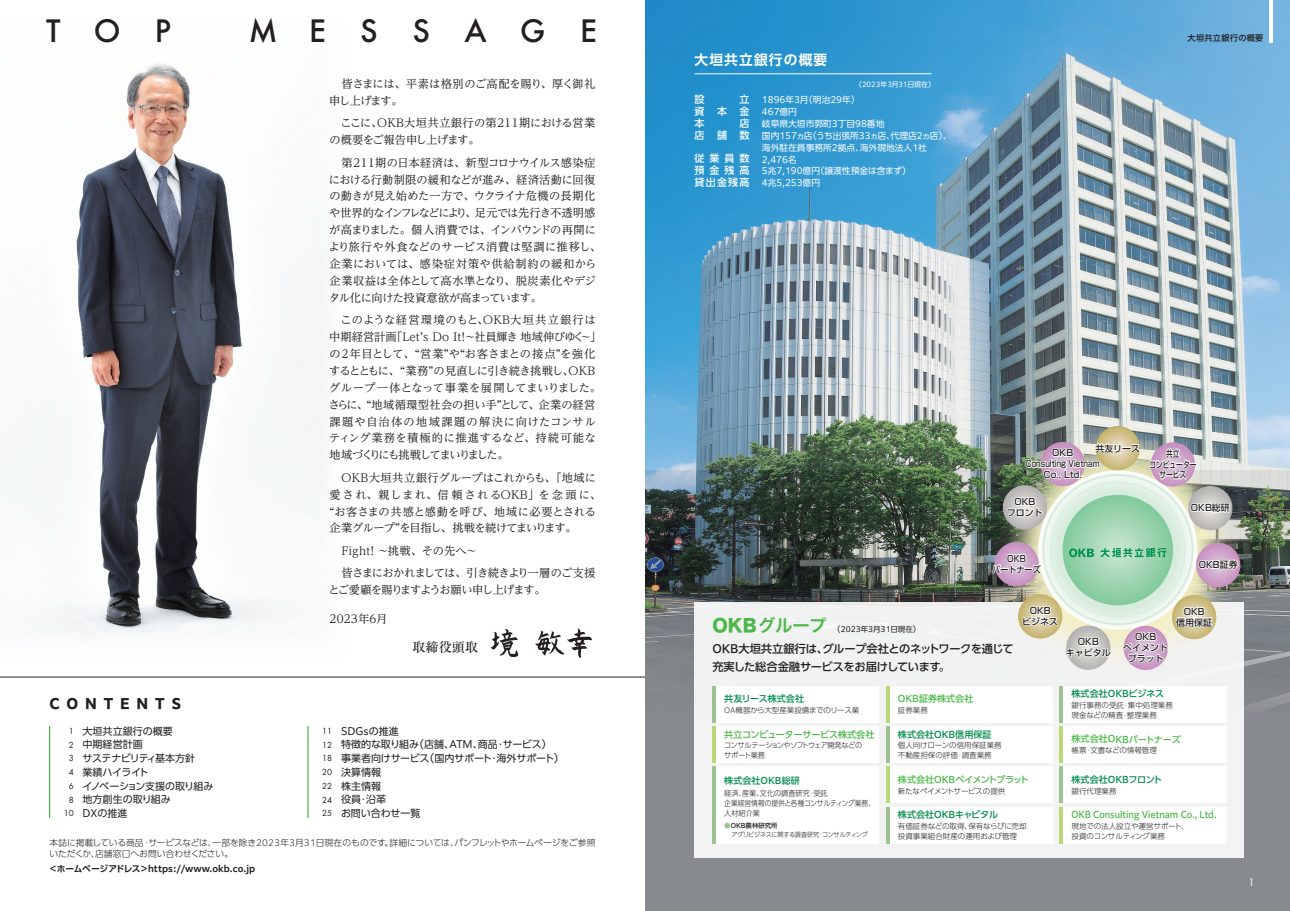
<style>
.page{position:relative;width:1290px;height:911px;background:#fff}
.page>*{position:absolute;margin:0;border:0;box-sizing:border-box;transform-origin:0 0}
.t1{font:500 30px "Futura";letter-spacing:1.14em;color:#231f20}
.t2{font:17.5px "Hira Kaku Std W6";color:#4cb848}
.t3{font:700 13.75px "PUD Shin Go Pr 6 N De";letter-spacing:.08em;color:#fff}
.t4{font:700 13.75px "PUD Shin Go Pr 6 N";letter-spacing:.5em;color:#231f20}
.t5{font:500 13.12px "Ryumin Pro";color:#231f20}
.t6{font:11.25px/16.9px "UD Reimin Pr 6 N";letter-spacing:-.015em;color:#231f20}
.t7{font:11.25px/16.9px "UD Reimin Pr 6 N";letter-spacing:.005em;color:#231f20}
.t8{font:500 11.25px/17.5px "PUD Shin Go Pr 6 N";letter-spacing:-.025em;color:#231f20}
.t9{font:11.25px/16.9px "UD Reimin Pr 6 N";letter-spacing:-.055em;color:#231f20}
.t10{font:11.25px/22.5px "UD Reimin Pr 6 N";letter-spacing:-.06em;color:#231f20}
.t11{font:11.25px "UD Reimin Pr 6 N";letter-spacing:-.09em;color:#231f20}
.t12{font:11.25px "UD Reimin Pr 6 N";letter-spacing:.02em;color:#231f20}
.t13{font:10px/13.8px "PUD Shin Go Pr 6 N";color:#231f20}
.t14{font:500 10px/11.9px "PUD Shin Go Pr 6 N";letter-spacing:.495em;color:#fff;text-align:justify}
.t15{font:10px "Futura Std";color:#fff}
.t16{font:500 9.12px "PUD Shin Go Pr 6 N";color:#008b4c}
.t17{font:500 9.12px "PUD Shin Go Pr 6 N";color:#4cb848;scale:.92 1}
.t18{font:500 9.12px "PUD Shin Go Pr 6 N";color:#4cb848}
.t19{font:500 9.12px "PUD Shin Go Pr 6 N";letter-spacing:-.025em;color:#4cb848}
.t20{font:500 9.12px "PUD Shin Go Pr 6 N";letter-spacing:-.02em;color:#4cb848}
.t21{font:500 9px/10.8px "Shin Go Pro";color:#231f20;text-align:center}
.t22{font:500 9px/10.8px "Shin Go Pro";color:#231f20;text-align:center;scale:.75 1}
.t23{font:500 9px/10.8px "Shin Go Pro";color:#231f20;text-align:center;scale:.9 1}
.t24{font:8.75px/11.9px "PUD Shin Go Pr 6 N";color:#fff}
.t25{font:300 8.75px/11.2px "PUD Shin Go Pr 6 N";letter-spacing:-.01em;color:#231f20}
.t26{font:700 8.75px "PUD Shin Go Pr 6 N De";letter-spacing:.01em;color:#231f20}
.t27{font:8.12px/13.8px "Futura Std";color:#231f20;text-align:right}
.t28{font:500 8.12px "PUD Shin Go Pr 6 N";letter-spacing:.045em;color:#231f20}
.t29{font:300 7.5px/10px "PUD Shin Go Pr 6 N";color:#231f20}
.t30{font:300 7.5px/10px "PUD Shin Go Pr 6 N";color:#231f20;scale:.95 1}
.t31{font:300 7.5px/10px "PUD Shin Go Pr 6 N";letter-spacing:-.065em;color:#231f20;scale:.95 1}
.t32{font:300 7.5px "PUD Shin Go Pr 6 N";letter-spacing:-.02em;color:#231f20}
.t33{font:300 7.5px "PUD Shin Go Pr 6 N";letter-spacing:-.03em;color:#231f20}
.t34{font:7.5px "PUD Shin Go Pr 6 N";color:#231f20}
.t35{font:6.88px "PUD Shin Go Pr 6 N";color:#fff}
.t36{font:300 6.38px/8.5px "PUD Shin Go Pr 6 N";letter-spacing:-.045em;color:#231f20;scale:.95 1}
.s1{font-family:"Hira Kaku Std W8"}
.s2{font-weight:500;color:#9ec194}
.s3{font-weight:500}
</style>
<div class="page">
<div style="left:645px;top:470px;width:645px;height:441px;background:#878a8e"></div>
<img style="left:645px;top:0;width:645px;height:705px">
<img style="left:0;top:63px;width:318px;height:568px">
<div style="left:0;top:631px;width:346px;height:28px;background:#fbfbfc"></div>
<div style="left:318px;top:19px;width:28px;height:640px;background:#fafbfb"></div>
<hr style="left:694px;top:73px;width:237px;height:1px;background:#fff">
<div style="left:694px;top:602px;width:550px;height:255px;background:#f2f2f3"></div>
<div style="left:1063px;top:685px;width:163px;height:37px;background:#fff"></div>
<hr style="left:1059px;top:685px;width:4px;height:37px;background:#9ec194">
<div style="left:1063px;top:726px;width:163px;height:37px;background:#fff"></div>
<hr style="left:1059px;top:726px;width:4px;height:37px;background:#bad874">
<div style="left:716px;top:766px;width:163px;height:77px;background:#fff"></div>
<hr style="left:712px;top:766px;width:4px;height:77px;background:#9ec194">
<div style="left:889px;top:766px;width:163px;height:37px;background:#fff"></div>
<hr style="left:886px;top:766px;width:3px;height:37px;background:#bad874">
<div style="left:889px;top:806px;width:163px;height:37px;background:#fff"></div>
<hr style="left:886px;top:806px;width:3px;height:37px;background:#9ec194">
<div style="left:1063px;top:766px;width:163px;height:37px;background:#fff"></div>
<hr style="left:1059px;top:766px;width:4px;height:37px;background:#9ec194">
<div style="left:1063px;top:806px;width:163px;height:37px;background:#fff"></div>
<hr style="left:1059px;top:806px;width:4px;height:37px;background:#bad874">
<div style="left:716px;top:685px;width:163px;height:37px;background:#fff"></div>
<hr style="left:712px;top:685px;width:4px;height:37px;background:#9ec194">
<div style="left:716px;top:726px;width:163px;height:37px;background:#fff"></div>
<hr style="left:712px;top:726px;width:4px;height:37px;background:#bad874">
<div style="left:889px;top:685px;width:163px;height:37px;background:#fff"></div>
<hr style="left:886px;top:685px;width:3px;height:37px;background:#bad874">
<div style="left:889px;top:726px;width:163px;height:37px;background:#fff"></div>
<hr style="left:886px;top:726px;width:3px;height:37px;background:#9ec194">
<img style="left:976px;top:408px;width:287px;height:286px">
<img style="left:990px;top:426px;width:252px;height:246px">
<svg style="left:491px;top:629px;width:27px;height:28px"></svg>
<svg style="left:535px;top:628px;width:57px;height:29px"></svg>
<hr style="left:49px;top:726px;width:1px;height:92px;background:#4cb848">
<hr style="left:307px;top:726px;width:2px;height:92px;background:#4cb848">
<hr style="left:1269px;top:0;width:3px;height:43px;background:#fff">
<hr style="left:0;top:677px;width:645px;height:1px;background:#231f20">
<h1 class="t1" style="left:46px;top:11px;width:126px">TOP</h1>
<h1 class="t1" style="left:249px;top:11px;width:350px">MESSAGE</h1>
<p class="t6" style="left:329px;top:75px;width:268px;text-indent:12px">皆さまには、平素は格別のご高配を賜り、厚く御礼申し上げます。</p>
<p class="t9" style="left:329px;top:114px;width:267px;text-indent:11px">ここに、ＯＫＢ大垣共立銀行の第２１１期における営業の概要をご報告申し上げます。</p>
<p class="t6" style="left:329px;top:154px;width:274px;text-indent:13px">第２１１期の日本経済は、新型コロナウイルス感染症における行動制限の緩和などが進み、経済活動に回復の動きが見え始めた一方で、ウクライナ危機の長期化や世界的なインフレなどにより、足元では先行き不透明感が高まりました。個人消費では、インバウンドの再開により旅行や外食などのサービス消費は堅調に推移し、企業においては、感染症対策や供給制約の緩和から企業収益は全体として高水準となり、脱炭素化やデジタル化に向けた投資意欲が高まっています。</p>
<p class="t7" style="left:328px;top:311px;width:274px;text-indent:12px">このような経営環境のもと、ＯＫＢ大垣共立銀行は中期経営計画「Letʼs Do It!～社員輝き 地域伸びゆく～」の２年目として、“営業”や“お客さまとの接点”を強化するとともに、“業務”の見直しに引き続き挑戦し、ＯＫＢグループ一体となって事業を展開してまいりました。さらに、“地域循環型社会の担い手”として、企業の経営課題や自治体の地域課題の解決に向けたコンサルティング業務を積極的に推進するなど、持続可能な地域づくりにも挑戦してまいりました。</p>
<p class="t6" style="left:330px;top:469px;width:273px;text-indent:11px">ＯＫＢ大垣共立銀行グループはこれからも、「地域に愛され、親しまれ、信頼されるＯＫＢ」を念頭に、“お客さまの共感と感動を呼び、地域に必要とされる企業グループ”を目指し、挑戦を続けてまいります。</p>
<p class="t10" style="left:339px;top:539px;width:257px">Ｆｉｇｈｔ！ ～挑戦、その先へ～<br>皆さまにおかれましては、引き続きより一層のご支援</p>
<p class="t11" style="left:328px;top:581px;width:219px">とご愛顧を賜りますようお願い申し上げます。</p>
<p class="t4" style="left:50px;top:696px;width:133px">CONTENTS</p>
<p class="t12" style="left:330px;top:609px;width:59px">2023年6月</p>
<p class="t5" style="left:413px;top:636px;width:67px">取締役頭取</p>
<p class="t13" style="left:82px;top:724px;width:132px">大垣共立銀行の概要<br>中期経営計画<br>サステナビリティ基本方針<br>業績ハイライト<br>イノベーション支援の取り組み地方創生の取り組み<br>DXの推進</p>
<p class="t13" style="left:341px;top:724px;width:224px">SDGsの推進<br>特徴的な取り組み（店舗、ATM、商品・サービス）事業者向けサービス（国内サポート・海外サポート）決算情報<br>株主情報<br>役員・沿革<br>お問い合わせ一覧</p>
<p class="t27" style="left:322px;top:724px;width:12px;text-align:justify">11<br>12<br>18<br>20<br>22<br>24<br>25</p>
<p class="t25" style="left:50px;top:837px;width:547px">本誌に掲載している商品・サービスなどは、一部を除き2023年3月31日現在のものです。詳細については、パンフレットやホームページをご参照いただくか、店舗窓口へお問い合わせください。</p>
<p class="t26" style="left:49px;top:864px;width:208px">＜ホームページアドレス＞https://www.okb.co.jp</p>
<p class="t27" style="left:64px;top:724px;width:12px">1<br>2<br>3<br>4<br>6<br>8<br>10</p>
<p class="t3" style="left:694px;top:52px;width:134px">大垣共立銀行の概要</p>
<p class="t35" style="left:855px;top:81px;width:81px">（2023年3月31日現在）</p>
<p class="t14" style="left:694px;top:94px;width:56px;text-indent:45px">立資本金本　店店舗数</p>
<p class="t14" style="left:694px;top:153px;width:56px">従業員数預金残高貸出金残高</p>
<p class="t14" style="left:694px;top:94px;width:11px">設</p>
<p class="t24" style="left:762px;top:94px;width:191px">1896年3月（明治29年）<br>467億円<br>岐阜県大垣市郭町3丁目98番地<br>国内157ヵ店（うち出張所33ヵ店、代理店2ヵ店）、海外駐在員事務所2拠点、海外現地法人1社<br>2,476名<br>5兆7,190億円（譲渡性預金は含まず）<br>4兆5,253億円</p>
<p class="t28" style="left:1187px;top:34px;width:77px">大垣共立銀行の概要</p>
<p class="t21" style="left:1095px;top:442px;width:46px">共友リース</p>
<p class="t21" style="left:1026px;top:446px;width:75px">OKB<br>Consulting Vietnam<br>Co., Ltd.</p>
<p class="t22" style="left:1149px;top:447px;width:64px">共立<br>コンピューターサービス</p>
<p class="t21" style="left:1007px;top:495px;width:37px">OKB<br>フロント</p>
<p class="t21" style="left:1191px;top:501px;width:40px">OKB総研</p>
<p class="t23" style="left:992px;top:552px;width:55px">OKB<br>パートナーズ</p>
<h2 class="t2" style="left:712px;top:612px;width:116px"><span class="s1">OKB</span>グループ</h2>
<p class="t34" style="left:833px;top:625px;width:89px">（2023年3月31日現在）</p>
<p class="t8" style="left:712px;top:641px;width:303px">OKB大垣共立銀行は、グループ会社とのネットワークを通じて充実した総合金融サービスをお届けしています。</p>
<p class="t21" style="left:1022px;top:604px;width:37px">OKB<br>ビジネス</p>
<p class="t21" style="left:1066px;top:635px;width:46px">OKB<br>キャピタル</p>
<p class="t21" style="left:1123px;top:630px;width:46px">OKB<br>ペイメントプラット</p>
<p class="t21" style="left:1199px;top:558px;width:40px">OKB証券</p>
<p class="t21" style="left:1176px;top:605px;width:37px">OKB<br>信用保証</p>
<p class="t16" style="left:724px;top:693px;width:81px">共友リース株式会社</p>
<p class="t32" style="left:724px;top:704px;width:136px">OA機器から大型産業設備までのリース業</p>
<p class="t19" style="left:724px;top:729px;width:152px">共立コンピューターサービス株式会社</p>
<p class="t31" style="left:724px;top:740px;width:147px">コンサルテーションやソフトウェア開発などのサポート業務</p>
<p class="t18" style="left:898px;top:694px;width:77px">OKB証券株式会社</p>
<p class="t16" style="left:898px;top:729px;width:95px">株式会社OKB信用保証</p>
<p class="t29" style="left:898px;top:740px;width:105px">個人向けローンの信用保証業務不動産担保の評価・調査業務</p>
<p class="t29" style="left:898px;top:705px;width:31px">証券業務</p>
<p class="t16" style="left:1071px;top:689px;width:94px">株式会社OKBビジネス</p>
<p class="t29" style="left:1071px;top:700px;width:103px">銀行事務の受託・集中処理業務</p>
<p class="t29" style="left:1071px;top:710px;width:87px">現金などの精査・整理業務</p>
<p class="t18" style="left:1072px;top:733px;width:111px;rotate:1deg">株式会社OKBパートナーズ</p>
<p class="t29" style="left:1071px;top:745px;width:87px">帳票・文書などの情報管理</p>
<p class="t16" style="left:724px;top:775px;width:77px">株式会社OKB総研</p>
<p class="t30" style="left:724px;top:788px;width:160px">経済、産業、文化の調査研究･受託<br>企業経営情報の提供と各種コンサルティング業務、人材紹介業</p>
<p class="t36" style="left:732px;top:821px;width:145px;text-indent:-7px"><span class="s2">●</span><span class="s3">OKB農林研究所<br></span>アグリビジネスに関する調査研究・コンサルティング</p>
<p class="t20" style="left:898px;top:774px;width:133px">株式会社OKBペイメントプラット</p>
<p class="t33" style="left:898px;top:785px;width:109px">新たなペイメントサービスの提供</p>
<p class="t16" style="left:898px;top:810px;width:102px">株式会社OKBキャピタル</p>
<p class="t29" style="left:898px;top:821px;width:130px">有価証券などの取得、保有ならびに売却投資事業組合財産の運用および管理</p>
<p class="t16" style="left:1071px;top:774px;width:92px">株式会社OKBフロント</p>
<p class="t17" style="left:1071px;top:810px;width:159px">OKB Consulting Vietnam Co., Ltd.</p>
<p class="t29" style="left:1071px;top:821px;width:119px">現地での法人設立や運営サポート、投資のコンサルティング業務</p>
<p class="t29" style="left:1071px;top:786px;width:46px">銀行代理業務</p>
<p class="t15" style="left:1248px;top:876px;width:8px">1</p>
</div>
